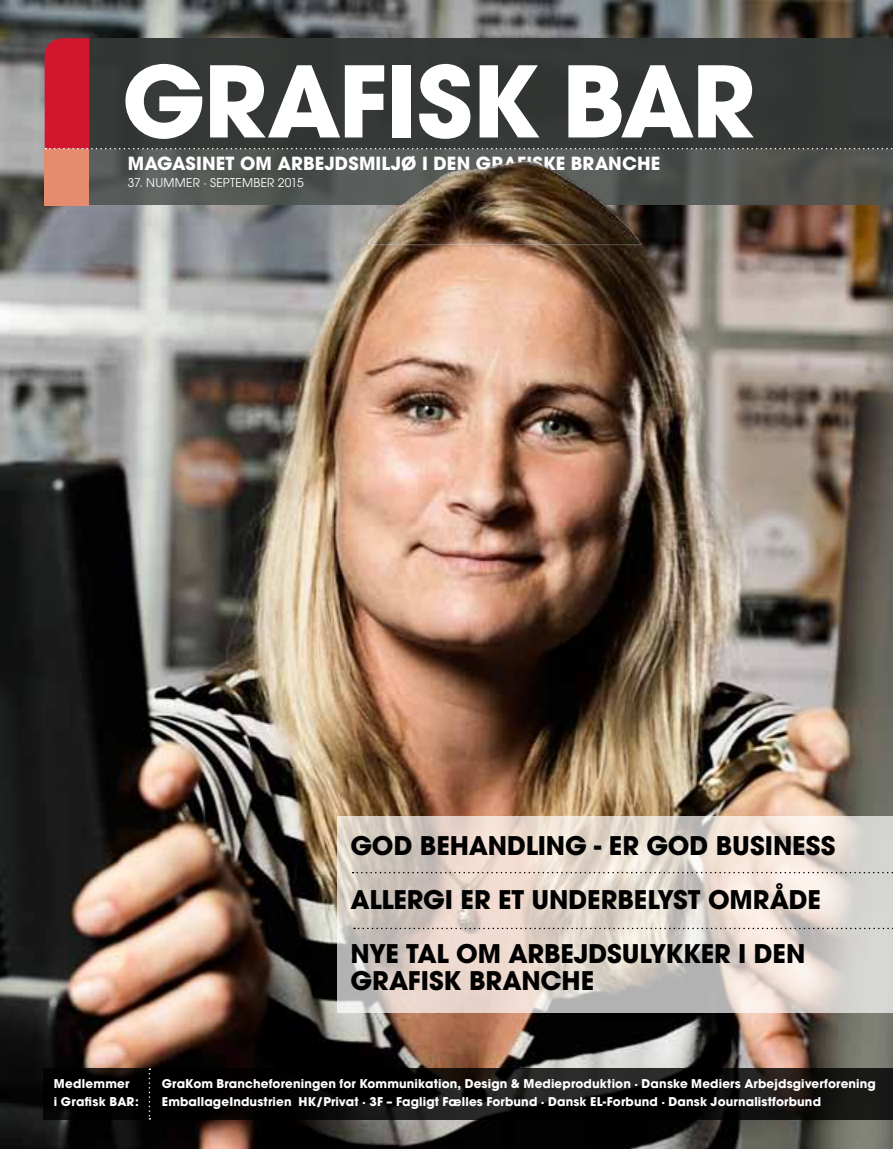
<style>
.page{position:relative;width:893px;height:1149px;background:#fff}
.page>*{position:absolute;margin:0;border:0;box-sizing:border-box;transform-origin:0 0}
.t1{font:700 97.5px "Avant Garde";color:#fff}
.t2{font:700 25.5px/54px "Avant Garde";letter-spacing:-.005em;color:#000}
.t3{font:700 18px "Avant Garde";color:#fff}
.t4{font:700 12px/18px "Avant Garde";letter-spacing:.01em;color:#fff}
.t5{font:12px "Avant Garde";letter-spacing:.025em;color:#fff}
</style>
<div class="page">
<img style="left:843px;top:0;width:50px;height:1148px">
<div style="left:44px;top:1068px;width:849px;height:52px;background:#181917"></div>
<div style="left:337px;top:816px;width:556px;height:196px;background:#d5d6d2"></div>
<svg style="left:843px;top:871px;width:50px;height:2px"></svg>
<svg style="left:846px;top:927px;width:47px;height:1px"></svg>
<div style="left:89px;top:38px;width:804px;height:167px;background:#4d5350"></div>
<div style="left:843px;top:38px;width:50px;height:111px;background:#353936"></div>
<img style="left:0;top:0;width:843px;height:1148px">
<h1 class="t1" style="left:122px;top:38px;width:61px">grafisk</h1>
<h1 class="t1" style="left:562px;top:38px;width:195px">BAR</h1>
<h3 class="t3" style="left:128px;top:151px;width:29px">Magasine</h3>
<h3 class="t3" style="left:225px;top:151px;width:65px">t om arbejdsmilj</h3>
<h3 class="t3" style="left:401px;top:151px;width:45px">ø i den</h3>
<h3 class="t3" style="left:476px;top:151px;width:12px">grafiske</h3>
<h3 class="t3" style="left:571px;top:151px;width:14px">bran</h3>
<h3 class="t3" style="left:622px;top:151px;width:27px">che</h3>
<p class="t5" style="left:128px;top:175px;width:177px">37. NUMMER · SEPTEM BER 2015</p>
<h2 class="t2" style="left:350px;top:818px;width:486px">GOD BEHANDLING - ER GOD BUSINESS allergi</h2>
<h2 class="t2" style="left:460px;top:872px;width:88px">er et underbel</h2>
<h2 class="t2" style="left:658px;top:872px;width:72px">yst omr</h2>
<h2 class="t2" style="left:770px;top:872px;width:35px">åde</h2>
<h2 class="t2" style="left:350px;top:926px;width:175px">Nye tal om arbejdsul</h2>
<h2 class="t2" style="left:650px;top:926px;width:33px">ykker</h2>
<h2 class="t2" style="left:738px;top:926px;width:33px">i den</h2>
<h2 class="t2" style="left:350px;top:953px;width:17px">grafisk</h2>
<h2 class="t2" style="left:469px;top:953px;width:19px">bran</h2>
<h2 class="t2" style="left:540px;top:953px;width:37px">che</h2>
<p class="t4" style="left:54px;top:1074px;width:87px">Medlemmer<br>i Grafisk BAR:</p>
<p class="t4" style="left:162px;top:1074px;width:715px">GraKom Brancheforeningen for Kommunikation, Design &amp; Medieproduktion · Danske Mediers Arbejdsgiverforening<br>EmballageIndustrien HK/Privat · 3F – Fagligt Fælles Forbund · Dansk EL-Forbund · Dansk Journalistforbund</p>
</div>
